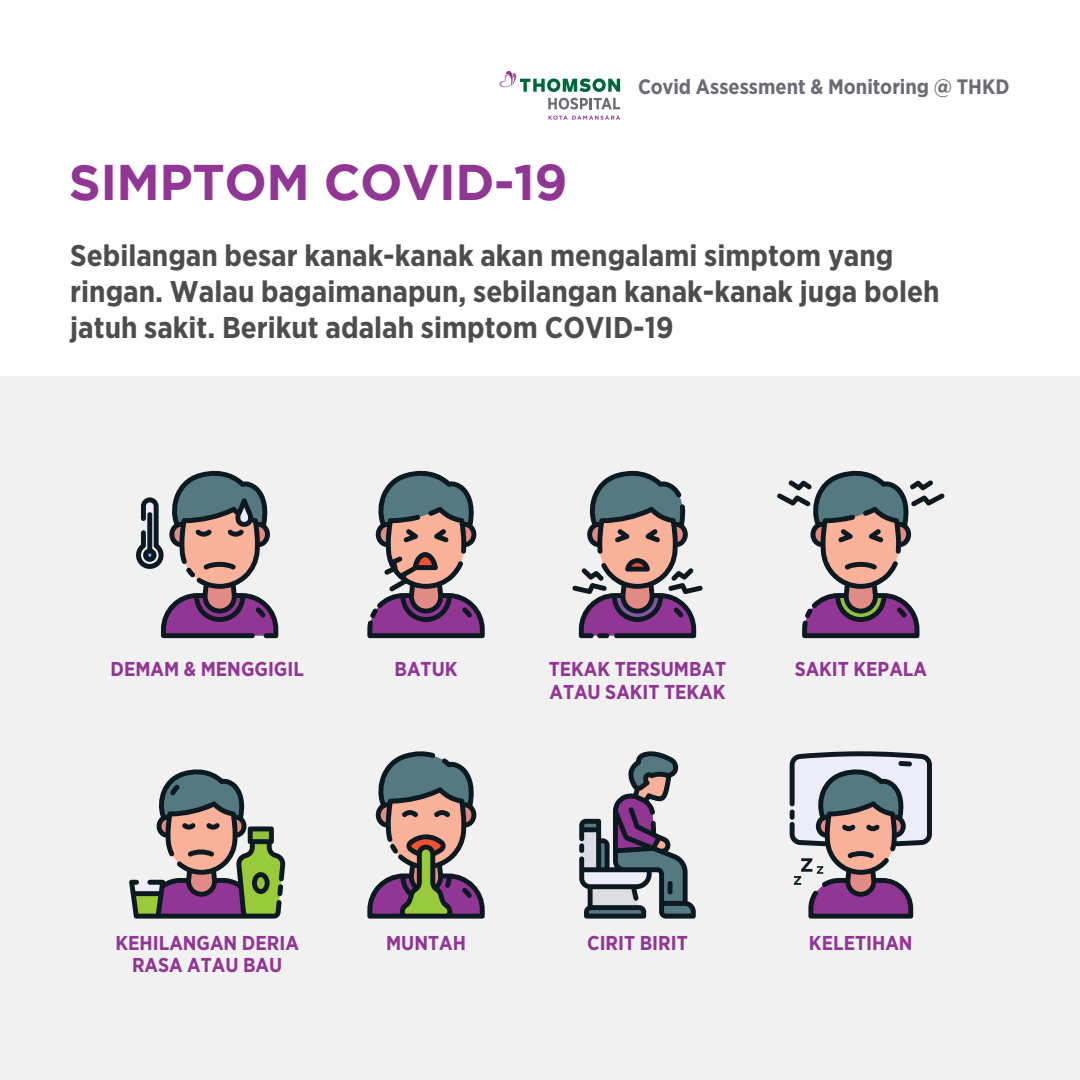
<style>
.page{position:relative;width:1080px;height:1080px;background:#fff}
.page>*{position:absolute;margin:0;border:0;box-sizing:border-box;transform-origin:0 0}
.t1{font:700 50px "Gotham";letter-spacing:-.01em;color:#913694}
.t2{font:700 30px/36px "Gotham Narrow";color:#4d4d4f}
.t3{font:700 20.9px "Gotham Narrow";color:#6a6b75}
.t4{font:700 20.1px/22.3px "Gotham Narrow";color:#913694}
</style>
<div class="page">
<div style="left:0;top:377px;width:1080px;height:703px;background:#f1f1f2"></div>
<svg style="left:549px;top:116px;width:71px;height:4px"></svg>
<svg style="left:548px;top:98px;width:72px;height:12px"></svg>
<svg style="left:499px;top:70px;width:121px;height:22px"></svg>
<svg style="left:367px;top:751px;width:118px;height:168px"></svg>
<svg style="left:777px;top:470px;width:168px;height:168px"></svg>
<svg style="left:367px;top:470px;width:118px;height:168px"></svg>
<svg style="left:572px;top:470px;width:131px;height:168px"></svg>
<svg style="left:136px;top:470px;width:142px;height:168px"></svg>
<svg style="left:579px;top:751px;width:117px;height:168px"></svg>
<svg style="left:790px;top:751px;width:142px;height:168px"></svg>
<svg style="left:129px;top:769px;width:157px;height:150px"></svg>
<h1 class="t1" style="left:69px;top:153px;width:500px">SIMPTOM COVID-19</h1>
<p class="t3" style="left:638px;top:73px;width:373px">Covid Assessment &amp; Monitoring @ THKD</p>
<p class="t2" style="left:70px;top:237px;width:871px">Sebilangan besar kanak-kanak akan mengalami simptom yang ringan. Walau bagaimanapun, sebilangan kanak-kanak juga boleh jatuh sakit. Berikut adalah simptom COVID-19</p>
<p class="t4" style="left:110px;top:658px;width:195px">DEMAM &amp; MENGGIGIL</p>
<p class="t4" style="left:395px;top:658px;width:65px">BATUK</p>
<p class="t4" style="left:549px;top:658px;width:179px">TEKAK TERSUMBAT<br>ATAU SAKIT TEKAK</p>
<p class="t4" style="left:795px;top:658px;width:134px">SAKIT KEPALA</p>
<p class="t4" style="left:116px;top:932px;width:185px;text-align:center">KEHILANGAN DERIA<br>RASA ATAU BAU</p>
<p class="t4" style="left:386px;top:932px;width:81px">MUNTAH</p>
<p class="t4" style="left:587px;top:932px;width:102px">CIRIT BIRIT</p>
<p class="t4" style="left:809px;top:932px;width:105px">KELETIHAN</p>
</div>
